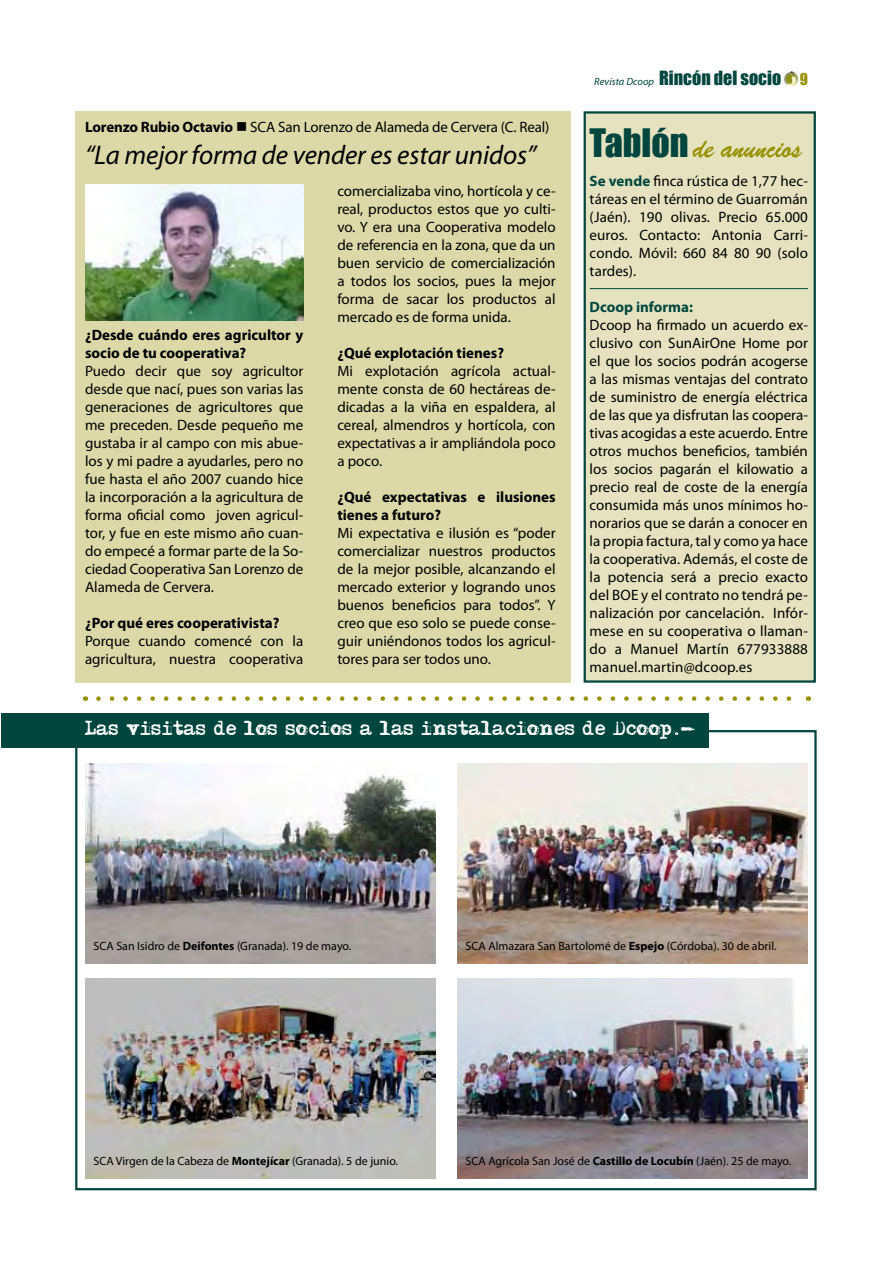
<style>
.page{position:relative;width:893px;height:1263px;background:#fff}
.page>*{position:absolute;margin:0;border:0;box-sizing:border-box;transform-origin:0 0}
.t1{font:italic 27px "Myriad Pro";letter-spacing:-.005em;color:#000}
.t2{font:27px "Brush Script BT";color:#989000}
.t3{font:18px "Adler";color:#fff}
.t4{font:18px "Impact";color:#00463f}
.t5{font:15px/18px "Myriad Pro";color:#000;text-align:justify}
.t6{font:700 15px/18px "Myriad Pro";color:#000}
.t7{font:700 15px "Myriad Pro";color:#00463f}
.t8{font:12px "Myriad Pro";color:#000}
.s1{font-family:"Myriad Pro";font-style:italic;font-size:10.5px}
.s2{font-size:15px;color:#989000}
.s3{font-weight:700}
.s4{font-family:"Impact";font-size:36px;color:#00463f}
.s5{font-weight:700;color:#00463f}
</style>
<div class="page">
<img style="left:783px;top:71px;width:15px;height:15px">
<div style="left:75px;top:730px;width:742px;height:460px;background:#fff;border:2px solid #00463f"></div>
<div style="left:1px;top:713px;width:707px;height:34px;background:#00463f"></div>
<div style="left:76px;top:111px;width:495px;height:572px;background:#dcd9a8"></div>
<svg style="left:98px;top:696px;width:694px;height:5px"></svg>
<div style="left:584px;top:111px;width:232px;height:572px;background:#e5e3bf;border:2px solid #00463f"></div>
<img style="left:85px;top:185px;width:218px;height:135px">
<img style="left:85px;top:763px;width:351px;height:200px">
<img style="left:457px;top:763px;width:351px;height:200px">
<img style="left:85px;top:978px;width:351px;height:200px">
<img style="left:457px;top:978px;width:351px;height:200px">
<hr style="left:590px;top:288px;width:218px;height:1px;background:#00463f">
<p class="t4" style="left:594px;top:64px;width:215px"><span class="s1">Revista Dcoop</span> Rincón del socio <span class="s2">9</span></p>
<p class="t5" style="left:85px;top:118px;width:466px"><span class="s3">Lorenzo Rubio Octavio</span> ■ SCA San Lorenzo de Alameda de Cervera (C. Real)</p>
<h1 class="t2" style="left:590px;top:132px;width:214px"><span class="s4">Tablón</span> de anuncios</h1>
<p class="t5" style="left:590px;top:171px;width:220px"><span class="s5">Se vende</span> finca rústica de 1,77 hec&shy;táreas en el término de Guarromán (Jaén). 190 olivas. Precio 65.000 euros. Contacto: Antonia Carri&shy;condo. Móvil: 660 84 80 90 (solo tardes).</p>
<p class="t7" style="left:590px;top:297px;width:105px">Dcoop informa:</p>
<p class="t5" style="left:590px;top:315px;width:220px">Dcoop ha firmado un acuerdo ex&shy;clusivo con SunAirOne Home por el que los socios podrán acogerse a las mismas ventajas del contrato de suministro de energía eléctrica de las que ya disfrutan las coopera&shy;tivas acogidas a este acuerdo. Entre otros muchos beneficios, también los socios pagarán el kilowatio a precio real de coste de la energía consumida más unos mínimos ho&shy;norarios que se darán a conocer en la propia factura, tal y como ya hace la cooperativa. Además, el coste de la potencia será a precio exacto del BOE y el contrato no tendrá pe&shy;nalización por cancelación. Infór&shy;mese en su cooperativa o llaman&shy;do a Manuel Martín 677933888 manuel.martin@dcoop.es</p>
<h1 class="t1" style="left:85px;top:139px;width:453px">“La mejor forma de vender es estar unidos”</h1>
<p class="t5" style="left:337px;top:182px;width:220px">comercializaba vino, hortícola y ce&shy;real, productos estos que yo culti&shy;vo. Y era una Cooperativa modelo de referencia en la zona, que da un buen servicio de comercialización a todos los socios, pues la mejor forma de sacar los productos al mercado es de forma unida.</p>
<p class="t6" style="left:337px;top:344px;width:168px">¿Qué explotación tienes?</p>
<p class="t5" style="left:337px;top:362px;width:220px">Mi explotación agrícola actual&shy;mente consta de 60 hectáreas de&shy;dicadas a la viña en espaldera, al cereal, almendros y hortícola, con expectativas a ir ampliándola poco a poco.</p>
<p class="t6" style="left:337px;top:488px;width:220px">¿Qué expectativas e ilusiones tienes a futuro?</p>
<p class="t5" style="left:337px;top:524px;width:220px">Mi expectativa e ilusión es “poder comercializar nuestros productos de la mejor posible, alcanzando el mercado exterior y logrando unos buenos beneficios para todos”. Y creo que eso solo se puede conse&shy;guir uniéndonos todos los agricul&shy;tores para ser todos uno.</p>
<p class="t6" style="left:85px;top:326px;width:220px">¿Desde cuándo eres agricultor y socio de tu cooperativa?</p>
<p class="t5" style="left:85px;top:362px;width:220px">Puedo decir que soy agricultor desde que nací, pues son varias las generaciones de agricultores que me preceden. Desde pequeño me gustaba ir al campo con mis abue&shy;los y mi padre a ayudarles, pero no fue hasta el año 2007 cuando hice la incorporación a la agricultura de forma oficial como joven agricul&shy;tor, y fue en este mismo año cuan&shy;do empecé a formar parte de la So&shy;ciedad Cooperativa San Lorenzo de Alameda de Cervera.</p>
<p class="t6" style="left:85px;top:614px;width:196px">¿Por qué eres cooperativista?</p>
<p class="t5" style="left:85px;top:632px;width:220px">Porque cuando comencé con la agricultura, nuestra cooperativa</p>
<p class="t3" style="left:85px;top:720px;width:611px">Las visitas de los socios a las instalaciones de Dcoop.-</p>
<p class="t8" style="left:94px;top:938px;width:259px">SCA San Isidro de <span class="s3">Deifontes</span> (Granada). 19 de mayo.</p>
<p class="t8" style="left:466px;top:938px;width:312px">SCA Almazara San Bartolomé de <span class="s3">Espejo</span> (Córdoba). 30 de abril.</p>
<p class="t8" style="left:94px;top:1153px;width:306px">SCA Virgen de la Cabeza de <span class="s3">Montejícar</span> (Granada). 5 de junio.</p>
<p class="t8" style="left:466px;top:1153px;width:327px">SCA Agrícola San José de <span class="s3">Castillo de Locubín</span> (Jaén). 25 de mayo.</p>
</div>
